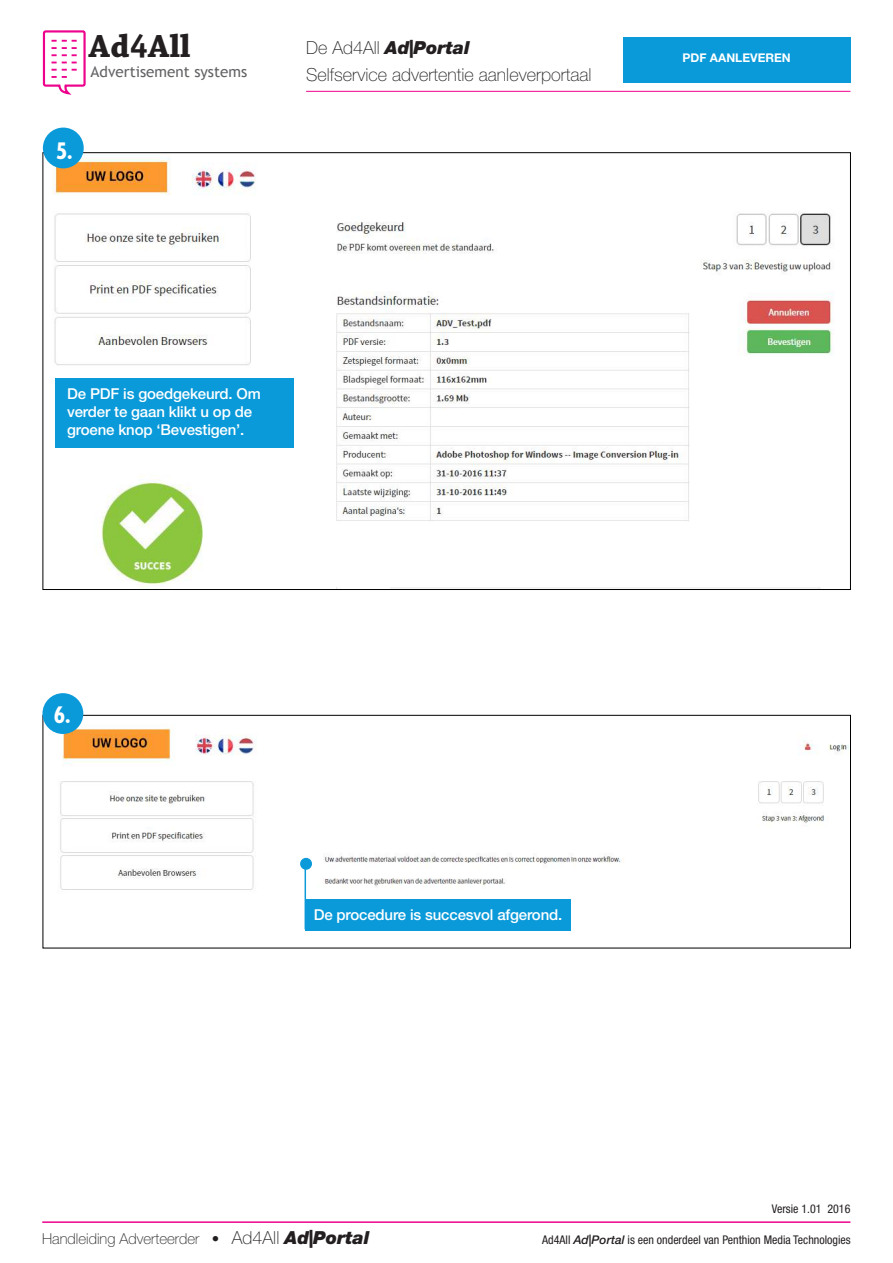
<style>
.page{position:relative;width:893px;height:1263px;background:#fff}
.page>*{position:absolute;margin:0;border:0;box-sizing:border-box;transform-origin:0 0}
.t1{font:700 33.45px "Chaparral Pro";color:#231f20}
.t2{font:800 condensed 22.5px "Tempo";color:#fff}
.t3{font:100 18px "Helvetica Neue CE";color:#231f20}
.t4{font:italic 900 18px "Helvetica Neue";color:#231f20}
.t5{font:15.15px "Trebuchet MS";color:#636366}
.t6{font:500 15px/18px "Helvetica Neue";letter-spacing:-.01em;color:#fff}
.t7{font:100 15px "Helvetica Neue";color:#231f20}
.t8{font:condensed 12px "Helvetica Neue";color:#231f20}
.t9{font:700 12px "Helvetica Neue";color:#fff}
.s1{font-family:"Officina Sans"}
.s2{font-family:"Helvetica Neue CE";font-weight:100;font-style:normal}
.s3{font-family:"Helvetica Neue CE";font-size:18px}
.s4{font-weight:900;font-style:italic;font-size:18px}
.s5{font-family:"Helvetica Neue CE";font-weight:500;font-style:italic;font-stretch:normal}
</style>
<div class="page">
<hr style="left:42px;top:1221px;width:808px;height:2px;background:#ed028c">
<svg style="left:42px;top:30px;width:44px;height:65px"></svg>
<hr style="left:306px;top:91px;width:544px;height:1px;background:#ed028c">
<div style="left:623px;top:38px;width:227px;height:45px;background:#0a9ad9"></div>
<img style="left:45px;top:158px;width:789px;height:430px">
<div style="left:304px;top:537px;width:529px;height:49px;background:#fff"></div>
<div style="left:43px;top:128px;width:41px;height:40px;background:#0a9ad9;border-radius:50%"></div>
<div style="left:56px;top:378px;width:238px;height:70px;background:#0a9ad9"></div>
<img style="left:46px;top:718px;width:803px;height:213px">
<div style="left:43px;top:715px;width:808px;height:233px;border:1px solid #000"></div>
<div style="left:42px;top:693px;width:41px;height:41px;background:#0a9ad9;border-radius:50%"></div>
<hr style="left:305px;top:862px;width:1px;height:67px;background:#0a9ad9">
<div style="left:300px;top:858px;width:12px;height:12px;background:#0a9ad9;border-radius:50%"></div>
<div style="left:305px;top:899px;width:265px;height:32px;background:#0a9ad9"></div>
<h1 class="t1" style="left:89px;top:26px;width:103px">Ad<span class="s1">4</span>All</h1>
<p class="t5" style="left:91px;top:63px;width:158px">Advertisement systems</p>
<h2 class="t2" style="left:56px;top:136px;width:18px">5.</h2>
<p class="t4" style="left:306px;top:36px;width:165px"><span class="s2">De Ad4All</span> Ad|Portal</p>
<p class="t3" style="left:306px;top:64px;width:287px">Selfservice advertentie aanleverportaal</p>
<p class="t6" style="left:67px;top:384px;width:195px">De PDF is goedgekeurd. Om verder te gaan klikt u op de groene knop ‘Bevestigen’.</p>
<p class="t9" style="left:683px;top:48px;width:110px">PDF AANLEVEREN</p>
<h2 class="t2" style="left:54px;top:700px;width:18px">6.</h2>
<p class="t6" style="left:314px;top:905px;width:250px">De procedure is succesvol afgerond.</p>
<p class="t8" style="left:772px;top:1202px;width:80px">Versie 1.01 2016</p>
<p class="t7" style="left:42px;top:1229px;width:329px">Handleiding Adverteerder • <span class="s3">Ad4All</span> <span class="s4">Ad|Portal</span></p>
<p class="t8" style="left:542px;top:1232px;width:310px">Ad4All <span class="s5">Ad|Portal</span> is een onderdeel van Penthion Media Technologies</p>
</div>
